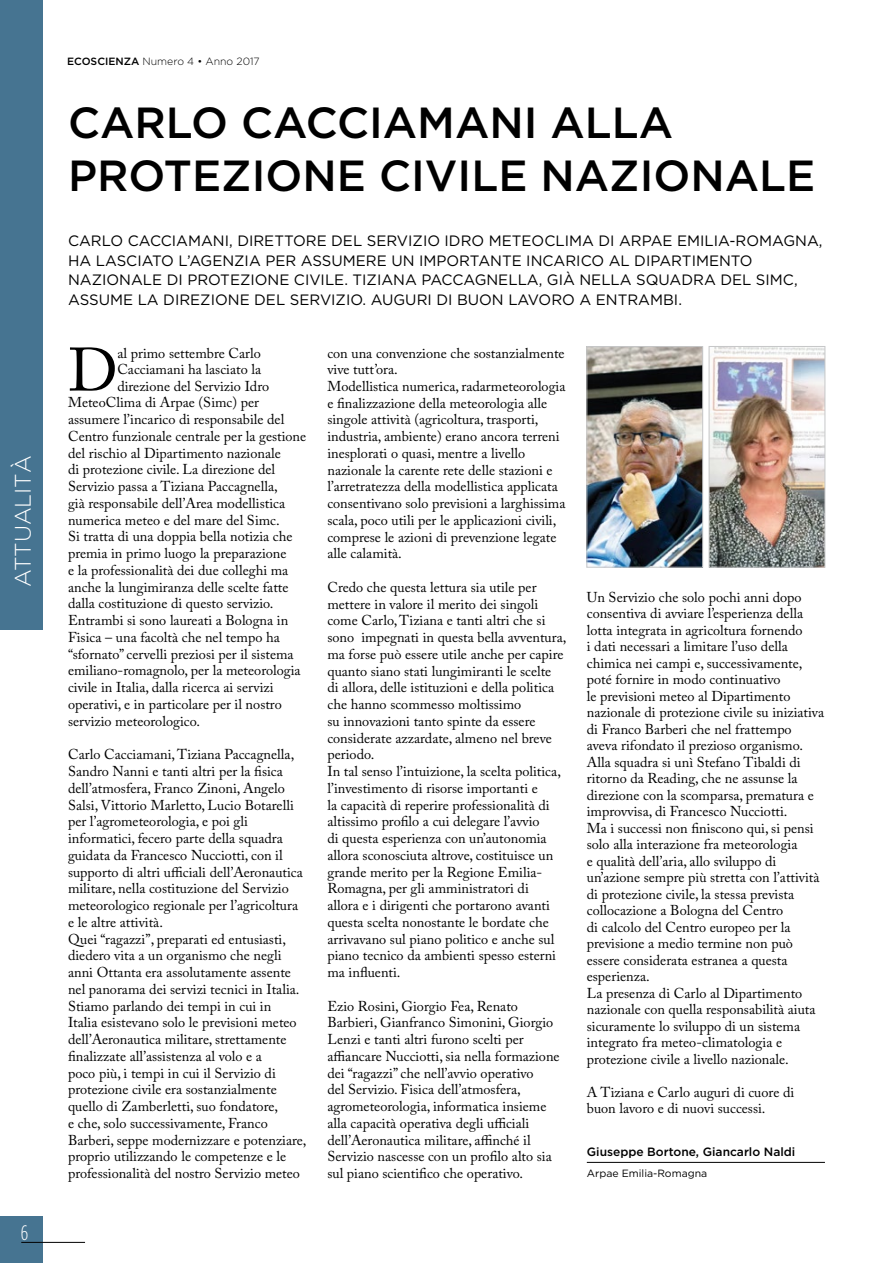
<style>
.page{position:relative;width:893px;height:1263px;background:#fff}
.page>*{position:absolute;margin:0;border:0;box-sizing:border-box;transform-origin:0 0}
.t1{font:60.6px "Adobe Caslon Pro";color:#000}
.t2{font:500 43.5px/52.5px "Gotham";color:#000}
.t3{font:300 22.5px "Gotham HTF";color:#fff}
.t4{font:300 condensed 21px "Gotham HTF";color:#fff}
.t5{font:15px/19.5px "Gotham";color:#000}
.t6{font:14.25px/16.8px "Adobe Caslon Pro";color:#000}
.t7{font:500 12px "Gotham";color:#000}
.t8{font:300 10.5px "Gotham HTF";color:#000}
.t9{font:10.5px "Gotham HTF";color:#000}
.s1{font-weight:500}
</style>
<div class="page">
<div style="left:0;top:1216px;width:43px;height:47px;background:#467491"></div>
<hr style="left:21px;top:1242px;width:64px;height:1px;background:#000">
<div style="left:0;top:0;width:43px;height:629px;background:#467491"></div>
<hr style="left:587px;top:1162px;width:238px;height:1px;background:#000">
<img style="left:711px;top:348px;width:112px;height:217px">
<div style="left:709px;top:346px;width:116px;height:221px;border:1px solid #c6c7c8"></div>
<img style="left:589px;top:348px;width:112px;height:217px">
<div style="left:587px;top:346px;width:116px;height:221px;border:1px solid #c6c7c8"></div>
<h3 class="t3" style="left:11px;top:587px;width:133px;rotate:-90deg">ATTUALITÀ</h3>
<h3 class="t4" style="left:21px;top:1221px;width:9px">6</h3>
<p class="t8" style="left:67px;top:56px;width:194px"><span class="s1">ECOSCIENZA</span> Numero 4 • Anno 2017</p>
<h2 class="t2" style="left:68px;top:96px;width:749px">CARLO CACCIAMANI ALLA<br>PROTEZIONE CIVILE NAZIONALE</h2>
<p class="t5" style="left:68px;top:231px;width:756px">CARLO CACCIAMANI, DIRETTORE DEL SERVIZIO IDRO METEOCLIMA DI ARPAE EMILIA-ROMAGNA, HA LASCIATO L’AGENZIA PER ASSUMERE UN IMPORTANTE INCARICO AL DIPARTIMENTO NAZIONALE DI PROTEZIONE CIVILE. TIZIANA PACCAGNELLA, GIÀ NELLA SQUADRA DEL SIMC, ASSUME LA DIREZIONE DEL SERVIZIO. AUGURI DI BUON LAVORO A ENTRAMBI.</p>
<h1 class="t1" style="left:68px;top:334px;width:51px">D</h1>
<p class="t6" style="left:117px;top:344px;width:145px">al primo settembre Carlo</p>
<p class="t6" style="left:117px;top:361px;width:145px">Cacciamani ha lasciato la</p>
<p class="t6" style="left:117px;top:377px;width:153px">direzione del Servizio Idro</p>
<p class="t6" style="left:68px;top:394px;width:193px">MeteoClima di Arpae (Simc) per</p>
<p class="t6" style="left:68px;top:411px;width:218px">assumere l’incarico di responsabile del</p>
<p class="t6" style="left:68px;top:427px;width:240px">Centro funzionale centrale per la gestione</p>
<p class="t6" style="left:68px;top:444px;width:214px">del rischio al Dipartimento nazionale</p>
<p class="t6" style="left:68px;top:461px;width:209px">di protezione civile. La direzione del</p>
<p class="t6" style="left:68px;top:478px;width:211px">Servizio passa a Tiziana Paccagnella,</p>
<p class="t6" style="left:68px;top:494px;width:219px">già responsabile dell’Area modellistica</p>
<p class="t6" style="left:68px;top:511px;width:213px">numerica meteo e del mare del Simc.</p>
<p class="t6" style="left:68px;top:528px;width:226px">Si tratta di una doppia bella notizia che</p>
<p class="t6" style="left:68px;top:545px;width:220px">premia in primo luogo la preparazione</p>
<p class="t6" style="left:68px;top:561px;width:222px">e la professionalità dei due colleghi ma</p>
<p class="t6" style="left:68px;top:578px;width:222px">anche la lungimiranza delle scelte fatte</p>
<p class="t6" style="left:68px;top:595px;width:207px">dalla costituzione di questo servizio.</p>
<p class="t6" style="left:68px;top:612px;width:222px">Entrambi si sono laureati a Bologna in</p>
<p class="t6" style="left:68px;top:629px;width:213px">Fisica – una facoltà che nel tempo ha</p>
<p class="t6" style="left:68px;top:645px;width:227px">“sfornato” cervelli preziosi per il sistema</p>
<p class="t6" style="left:68px;top:662px;width:234px">emiliano-romagnolo, per la meteorologia</p>
<p class="t6" style="left:68px;top:679px;width:207px">civile in Italia, dalla ricerca ai servizi</p>
<p class="t6" style="left:68px;top:696px;width:215px">operativi, e in particolare per il nostro</p>
<p class="t6" style="left:68px;top:712px;width:133px">servizio meteorologico.</p>
<p class="t6" style="left:68px;top:746px;width:240px">Carlo Cacciamani, Tiziana Paccagnella, Sandro Nanni e tanti altri per la fisica dell’atmosfera, Franco Zinoni, Angelo Salsi, Vittorio Marletto, Lucio Botarelli per l’agrometeorologia, e poi gli informatici, fecero parte della squadra guidata da Francesco Nucciotti, con il supporto di altri ufficiali dell’Aeronautica militare, nella costituzione del Servizio meteorologico regionale per l’agricoltura e le altre attività.<br>Quei “ragazzi”, preparati ed entusiasti, diedero vita a un organismo che negli anni Ottanta era assolutamente assente nel panorama dei servizi tecnici in Italia.<br>Stiamo parlando dei tempi in cui in<br>Italia esistevano solo le previsioni meteo dell’Aeronautica militare, strettamente finalizzate all’assistenza al volo e a<br>poco più, i tempi in cui il Servizio di protezione civile era sostanzialmente quello di Zamberletti, suo fondatore,<br>e che, solo successivamente, Franco Barberi, seppe modernizzare e potenziare, proprio utilizzando le competenze e le professionalità del nostro Servizio meteo</p>
<p class="t6" style="left:327px;top:344px;width:240px">con una convenzione che sostanzialmente vive tutt’ora.<br>Modellistica numerica, radarmeteorologia e finalizzazione della meteorologia alle singole attività (agricoltura, trasporti, industria, ambiente) erano ancora terreni inesplorati o quasi, mentre a livello nazionale la carente rete delle stazioni e l’arretratezza della modellistica applicata consentivano solo previsioni a larghissima scala, poco utili per le applicazioni civili, comprese le azioni di prevenzione legate alle calamità.</p>
<p class="t6" style="left:327px;top:579px;width:240px">Credo che questa lettura sia utile per mettere in valore il merito dei singoli come Carlo, Tiziana e tanti altri che si sono impegnati in questa bella avventura, ma forse può essere utile anche per capire quanto siano stati lungimiranti le scelte<br>di allora, delle istituzioni e della politica che hanno scommesso moltissimo<br>su innovazioni tanto spinte da essere considerate azzardate, almeno nel breve periodo.<br>In tal senso l’intuizione, la scelta politica, l’investimento di risorse importanti e<br>la capacità di reperire professionalità di altissimo profilo a cui delegare l’avvio<br>di questa esperienza con un’autonomia allora sconosciuta altrove, costituisce un grande merito per la Regione Emilia-Romagna, per gli amministratori di<br>allora e i dirigenti che portarono avanti questa scelta nonostante le bordate che arrivavano sul piano politico e anche sul piano tecnico da ambienti spesso esterni ma influenti.</p>
<p class="t6" style="left:327px;top:997px;width:234px">Ezio Rosini, Giorgio Fea, Renato Barbieri, Gianfranco Simonini, Giorgio Lenzi e tanti altri furono scelti per affiancare Nucciotti, sia nella formazione dei “ragazzi” che nell’avvio operativo<br>del Servizio. Fisica dell’atmosfera, agrometeorologia, informatica insieme alla capacità operativa degli ufficiali dell’Aeronautica militare, affinché il Servizio nascesse con un profilo alto sia sul piano scientifico che operativo.</p>
<p class="t6" style="left:587px;top:588px;width:239px">Un Servizio che solo pochi anni dopo consentiva di avviare l’esperienza della lotta integrata in agricoltura fornendo<br>i dati necessari a limitare l’uso della chimica nei campi e, successivamente, poté fornire in modo continuativo<br>le previsioni meteo al Dipartimento nazionale di protezione civile su iniziativa di Franco Barberi che nel frattempo aveva rifondato il prezioso organismo.<br>Alla squadra si unì Stefano Tibaldi di ritorno da Reading, che ne assunse la direzione con la scomparsa, prematura e improvvisa, di Francesco Nucciotti.<br>Ma i successi non finiscono qui, si pensi solo alla interazione fra meteorologia<br>e qualità dell’aria, allo sviluppo di un’azione sempre più stretta con l’attività di protezione civile, la stessa prevista collocazione a Bologna del Centro<br>di calcolo del Centro europeo per la previsione a medio termine non può essere considerata estranea a questa esperienza.<br>La presenza di Carlo al Dipartimento nazionale con quella responsabilità aiuta sicuramente lo sviluppo di un sistema integrato fra meteo-climatologia e protezione civile a livello nazionale.</p>
<p class="t6" style="left:587px;top:1083px;width:209px">A Tiziana e Carlo auguri di cuore di buon lavoro e di nuovi successi.</p>
<p class="t7" style="left:587px;top:1145px;width:210px">Giuseppe Bortone, Giancarlo Naldi</p>
<p class="t9" style="left:587px;top:1167px;width:122px">Arpae Emilia-Romagna</p>
</div>
